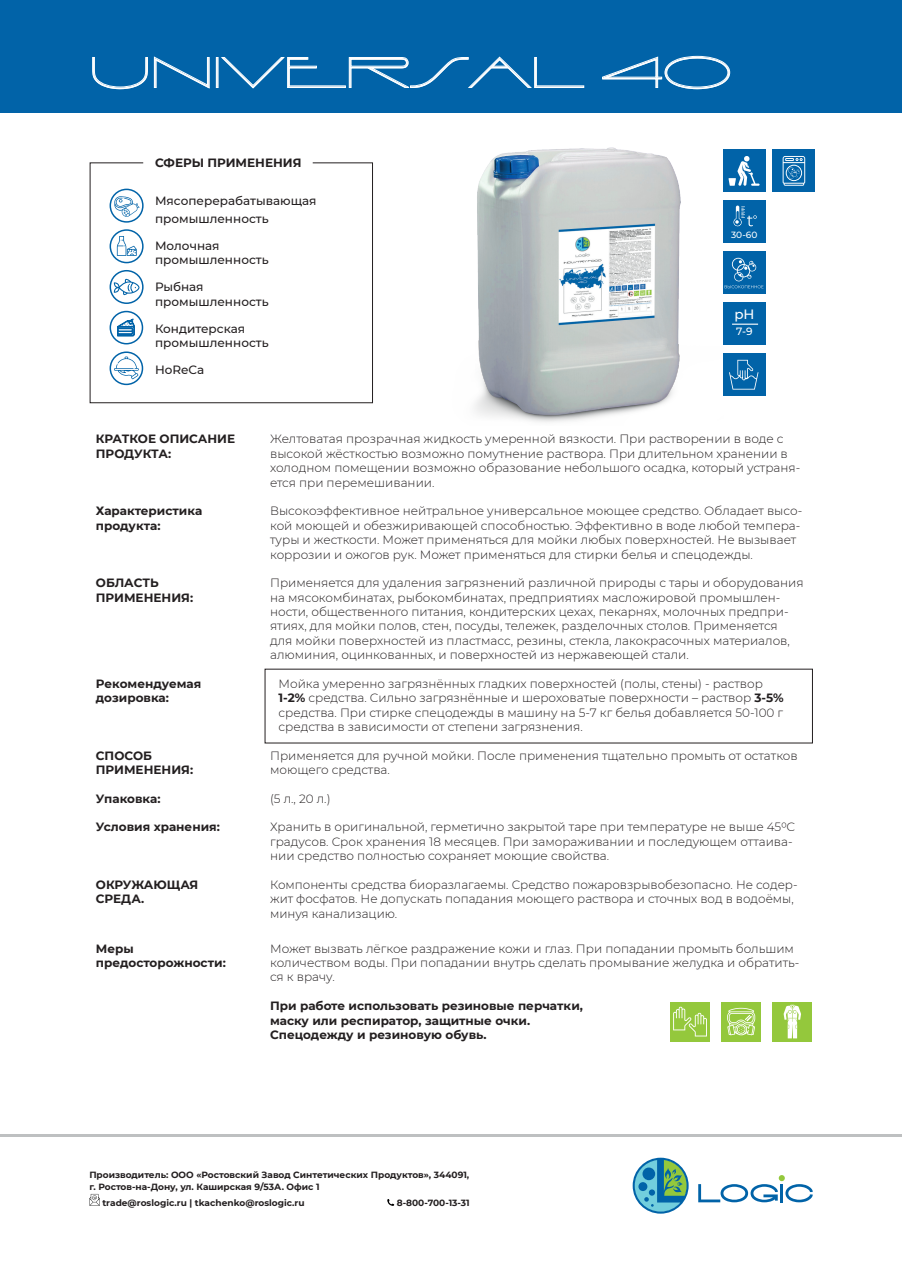
<style>
.page{position:relative;width:902px;height:1272px;background:#fff}
.page>*{position:absolute;margin:0;border:0;box-sizing:border-box;transform-origin:0 0}
.t1{font:45px "Vienna Extended Std";color:#fff}
.t2{font:500 13.5px "Montserrat";color:#fff}
.t3{font:300 12px/14.4px "Montserrat";color:#231f20}
.t4{font:700 12px/14.4px "Montserrat";color:#231f20}
.t5{font:500 12px/14.4px "Montserrat";color:#231f20}
.t6{font:500 10.5px "Montserrat";color:#fff}
.t7{font:700 9px/12px "Montserrat";color:#231f20}
.t8{font:500 9px "Montserrat";color:#fff}
.s1{font-weight:700}
</style>
<div class="page">
<hr style="left:780px;top:1184px;width:3px;height:18px;background:#0163a8">
<svg style="left:785px;top:1184px;width:27px;height:18px"></svg>
<svg style="left:778px;top:1174px;width:6px;height:7px"></svg>
<svg style="left:698px;top:1184px;width:79px;height:18px"></svg>
<svg style="left:632px;top:1157px;width:56px;height:56px"></svg>
<svg style="left:89px;top:1193px;width:11px;height:12px"></svg>
<svg style="left:387px;top:1199px;width:7px;height:6px"></svg>
<div style="left:0;top:0;width:901px;height:113px;background:#0163a8"></div>
<hr style="left:0;top:1134px;width:901px;height:3px;background:#282d31">
<div style="left:670px;top:1001px;width:39px;height:40px;background:#94c83c"></div>
<svg style="left:673px;top:1006px;width:34px;height:30px"></svg>
<div style="left:721px;top:1001px;width:39px;height:40px;background:#94c83c"></div>
<svg style="left:727px;top:1007px;width:28px;height:28px"></svg>
<div style="left:772px;top:1001px;width:40px;height:40px;background:#94c83c"></div>
<svg style="left:783px;top:1004px;width:18px;height:34px"></svg>
<svg style="left:92px;top:57px;width:56px;height:32px"></svg>
<svg style="left:154px;top:56px;width:56px;height:33px"></svg>
<div style="left:216px;top:57px;width:2px;height:31px;border:1px solid #fff"></div>
<svg style="left:221px;top:56px;width:363px;height:33px"></svg>
<svg style="left:602px;top:56px;width:128px;height:33px"></svg>
<svg style="left:90px;top:162px;width:283px;height:241px"></svg>
<img style="left:474px;top:147px;width:207px;height:275px">
<div style="left:722px;top:150px;width:43px;height:42px;background:#0163a8"></div>
<svg style="left:728px;top:156px;width:31px;height:30px"></svg>
<div style="left:722px;top:251px;width:43px;height:43px;background:#0163a8"></div>
<svg style="left:724px;top:258px;width:39px;height:30px"></svg>
<div style="left:722px;top:200px;width:43px;height:43px;background:#0163a8"></div>
<svg style="left:733px;top:205px;width:23px;height:22px"></svg>
<div style="left:722px;top:302px;width:43px;height:43px;background:#0163a8"></div>
<hr style="left:732px;top:323px;width:26px;height:2px;background:#fff">
<div style="left:772px;top:150px;width:43px;height:42px;background:#0163a8"></div>
<svg style="left:782px;top:156px;width:23px;height:30px"></svg>
<div style="left:722px;top:353px;width:43px;height:43px;background:#0163a8"></div>
<svg style="left:729px;top:360px;width:29px;height:29px"></svg>
<h1 class="t1" style="left:89px;top:47px;width:643px">UNIVERSAL 40</h1>
<p class="t4" style="left:155px;top:155px;width:148px">СФЕРЫ ПРИМЕНЕНИЯ</p>
<p class="t5" style="left:155px;top:191px;width:163px;line-height:18px">Мясоперерабатывающая промышленность</p>
<p class="t5" style="left:155px;top:238px;width:115px">Молочная промышленность</p>
<p class="t5" style="left:155px;top:279px;width:115px">Рыбная промышленность</p>
<p class="t5" style="left:155px;top:321px;width:115px">Кондитерская промышленность</p>
<p class="t5" style="left:155px;top:362px;width:51px">HoReCa</p>
<p class="t8" style="left:731px;top:229px;width:28px">30-60</p>
<p class="t2" style="left:734px;top:305px;width:22px">pH</p>
<p class="t6" style="left:736px;top:324px;width:18px">7-9</p>
<p class="t4" style="left:96px;top:431px;width:141px">КРАТКОЕ ОПИСАНИЕ<br>ПРОДУКТА:</p>
<p class="t3" style="left:270px;top:431px;width:531px">Желтоватая прозрачная жидкость умеренной вязкости. При растворении в воде с высокой жёсткостью возможно помутнение раствора. При длительном хранении в холодном помещении возможно образование небольшого осадка, который устраня&shy;ется при перемешивании.</p>
<p class="t4" style="left:96px;top:503px;width:108px">Характеристика продукта:</p>
<p class="t3" style="left:270px;top:503px;width:533px">Высокоэффективное нейтральное универсальное моющее средство. Обладает высо&shy;кой моющей и обезжиривающей способностью. Эффективно в воде любой темпера&shy;туры и жесткости. Может применяться для мойки любых поверхностей. Не вызывает коррозии и ожогов рук. Может применяться для стирки белья и спецодежды.</p>
<p class="t4" style="left:96px;top:575px;width:99px">ОБЛАСТЬ<br>ПРИМЕНЕНИЯ:</p>
<p class="t3" style="left:270px;top:575px;width:535px">Применяется для удаления загрязнений различной природы с тары и оборудования на мясокомбинатах, рыбокомбинатах, предприятиях масложировой промышлен&shy;ности, общественного питания, кондитерских цехах, пекарнях, молочных предпри&shy;ятиях, для мойки полов, стен, посуды, тележек, разделочных столов. Применяется<br>для мойки поверхностей из пластмасс, резины, стекла, лакокрасочных материалов, алюминия, оцинкованных, и поверхностей из нержавеющей стали.</p>
<p class="t4" style="left:96px;top:675px;width:107px">Рекомендуемая дозировка:</p>
<p class="t3" style="left:278px;top:676px;width:506px">Мойка умеренно загрязнённых гладких поверхностей (полы, стены) - раствор <span class="s1">1-2%</span> средства. Сильно загрязнённые и шероховатые поверхности – раствор <span class="s1">3-5% </span>средства. При стирке спецодежды в машину на 5-7 кг белья добавляется 50-100 г средства в зависимости от степени загрязнения.</p>
<p class="t4" style="left:96px;top:747px;width:99px">СПОСОБ<br>ПРИМЕНЕНИЯ:</p>
<p class="t3" style="left:270px;top:747px;width:529px">Применяется для ручной мойки. После применения тщательно промыть от остатков моющего средства.</p>
<p class="t4" style="left:96px;top:790px;width:66px">Упаковка:</p>
<p class="t3" style="left:270px;top:790px;width:62px">(5 л., 20 л.)</p>
<p class="t4" style="left:96px;top:819px;width:125px">Условия хранения:</p>
<p class="t3" style="left:270px;top:819px;width:526px">Хранить в оригинальной, герметично закрытой таре при температуре не выше 450С градусов. Срок хранения 18 месяцев. При замораживании и последующем оттаива&shy;нии средство полностью сохраняет моющие свойства.</p>
<p class="t4" style="left:96px;top:876px;width:104px">ОКРУЖАЮЩАЯ<br>СРЕДА.</p>
<p class="t3" style="left:270px;top:877px;width:529px">Компоненты средства биоразлагаемы. Средство пожаровзрывобезопасно. Не содер&shy;жит фосфатов. Не допускать попадания моющего раствора и сточных вод в водоёмы, минуя канализацию.</p>
<p class="t4" style="left:96px;top:940px;width:131px">Меры предосторожности:</p>
<p class="t3" style="left:270px;top:940px;width:531px">Может вызвать лёгкое раздражение кожи и глаз. При попадании промыть большим количеством воды. При попадании внутрь сделать промывание желудка и обратить&shy;ся к врачу.</p>
<p class="t4" style="left:270px;top:998px;width:314px">При работе использовать резиновые перчатки, маску или респиратор, защитные очки.<br>Спецодежду и резиновую обувь.</p>
<p class="t7" style="left:89px;top:1167px;width:381px">Производитель: ООО «Ростовский Завод Синтетических Продуктов», 344091, г. Ростов-на-Дону, ул. Каширская 9/53А. Офис 1</p>
<p class="t7" style="left:102px;top:1196px;width:204px">trade@roslogic.ru | tkachenko@roslogic.ru</p>
<p class="t7" style="left:396px;top:1196px;width:74px">8-800-700-13-31</p>
</div>
